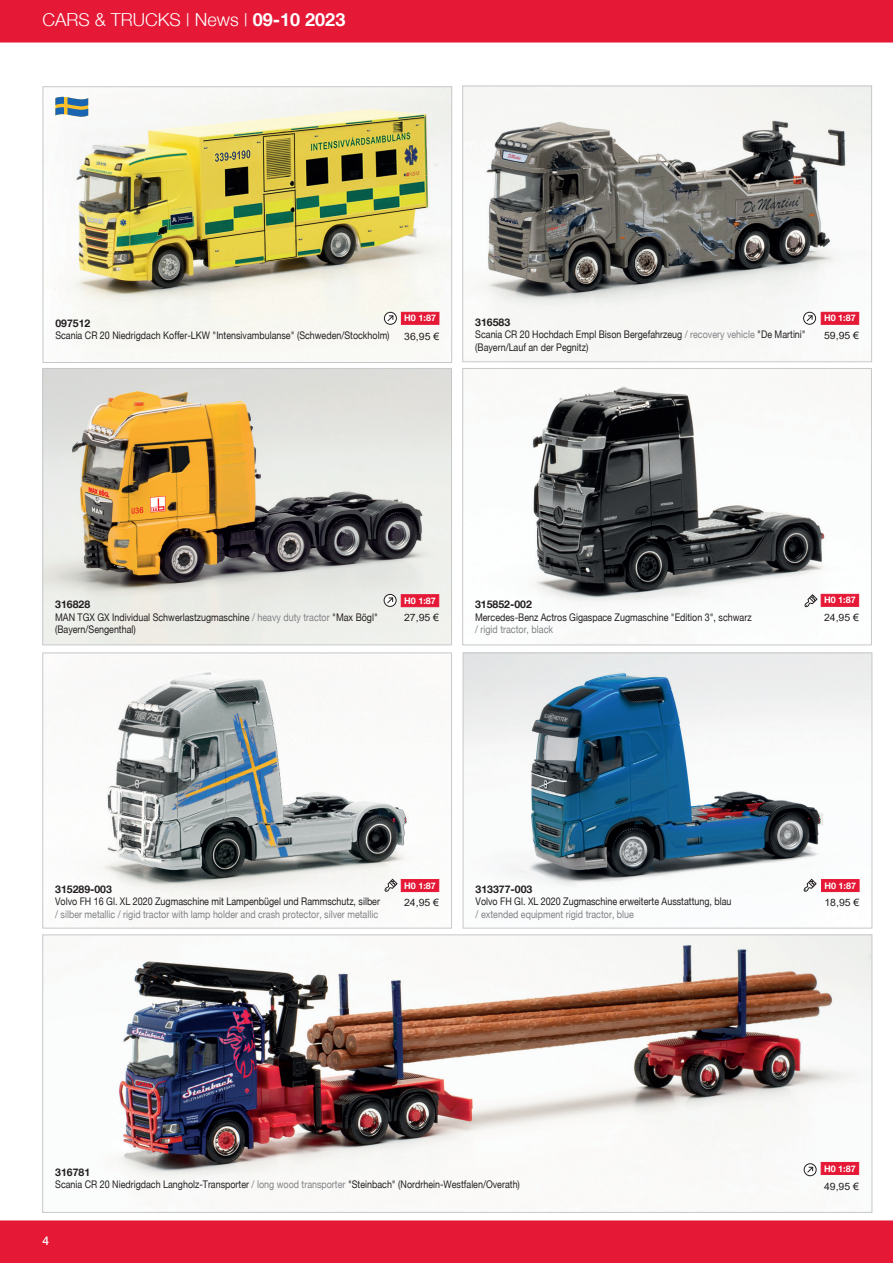
<style>
.page{position:relative;width:893px;height:1263px;background:#fff}
.page>*{position:absolute;margin:0;border:0;box-sizing:border-box;transform-origin:0 0}
.t1{font:300 18px "Helvetica Neue";color:#fff}
.t2{font:500 12px "Helvetica Neue";color:#fff}
.Artikelnummer{font:10.5px/12.6px "Helvetica Neue";color:#231f20;scale:.85 1}
.Artikelnummer-2{font:10.5px "Helvetica Neue";color:#808285;scale:.85 1}
.Artikelnummer-3{font:700 10.5px "Helvetica Neue";color:#231f20}
.Preisangabe{font:10.05px "Arial";color:#231f20;scale:1.04 1}
.Dokumententitel{font:700 9px "Helvetica Neue";color:#fff}
.s1{font-weight:700}
.s2{color:#808285}
</style>
<div class="page">
<img style="left:531px;top:386px;width:329px;height:222px">
<div style="left:462px;top:368px;width:410px;height:277px;border:1px solid #c7c8ca"></div>
<img style="left:118px;top:937px;width:752px;height:270px">
<img style="left:464px;top:88px;width:406px;height:272px">
<div style="left:462px;top:86px;width:410px;height:276px;border:1px solid #c7c8ca"></div>
<img style="left:92px;top:656px;width:348px;height:270px">
<div style="left:43px;top:653px;width:409px;height:275px;border:1px solid #c7c8ca"></div>
<svg style="left:385px;top:879px;width:12px;height:13px"></svg>
<img style="left:54px;top:89px;width:396px;height:272px">
<div style="left:43px;top:87px;width:409px;height:276px;border:1px solid #c7c8ca"></div>
<img style="left:465px;top:655px;width:405px;height:238px">
<div style="left:463px;top:653px;width:409px;height:275px;border:1px solid #c7c8ca"></div>
<div style="left:401px;top:312px;width:38px;height:13px;background:#e51836;border:1px solid #e51836"></div>
<svg style="left:804px;top:1164px;width:12px;height:12px"></svg>
<div style="left:804px;top:1163px;width:12px;height:13px;border:1px solid #231f20;border-radius:50%"></div>
<svg style="left:806px;top:1166px;width:8px;height:7px"></svg>
<div style="left:821px;top:312px;width:38px;height:13px;background:#e51836;border:1px solid #e51836"></div>
<div style="left:401px;top:879px;width:38px;height:13px;background:#e51836;border:1px solid #e51836"></div>
<div style="left:821px;top:879px;width:38px;height:13px;background:#e51836"></div>
<div style="left:821px;top:1162px;width:38px;height:13px;background:#e51836;border:1px solid #e51836"></div>
<svg style="left:55px;top:97px;width:33px;height:20px"></svg>
<svg style="left:805px;top:594px;width:12px;height:13px"></svg>
<svg style="left:804px;top:879px;width:12px;height:13px"></svg>
<div style="left:0;top:0;width:893px;height:43px;background:#e51836"></div>
<div style="left:0;top:1220px;width:893px;height:43px;background:#e51836"></div>
<img style="left:45px;top:370px;width:405px;height:273px">
<div style="left:43px;top:368px;width:409px;height:277px;border:1px solid #c7c8ca"></div>
<div style="left:401px;top:594px;width:38px;height:13px;background:#e51836;border:1px solid #e51836"></div>
<div style="left:821px;top:594px;width:38px;height:13px;background:#e51836;border:1px solid #e51836"></div>
<svg style="left:384px;top:312px;width:12px;height:12px"></svg>
<div style="left:384px;top:312px;width:13px;height:13px;border:1px solid #231f20;border-radius:50%"></div>
<svg style="left:387px;top:315px;width:7px;height:7px"></svg>
<svg style="left:804px;top:312px;width:12px;height:12px"></svg>
<div style="left:803px;top:312px;width:13px;height:13px;border:1px solid #231f20;border-radius:50%"></div>
<svg style="left:806px;top:315px;width:7px;height:7px"></svg>
<svg style="left:384px;top:594px;width:12px;height:12px"></svg>
<div style="left:384px;top:594px;width:12px;height:13px;border:1px solid #231f20;border-radius:50%"></div>
<svg style="left:386px;top:597px;width:8px;height:7px"></svg>
<h1 class="t1" style="left:43px;top:9px;width:304px">CARS &amp; TRUCKS | News | <span class="s1">09-10 2023</span></h1>
<p class="Artikelnummer-3" style="left:55px;top:316px;width:37px">097512</p>
<p class="Artikelnummer" style="left:55px;top:329px;width:395px">Scania CR 20 Niedrigdach Koffer-LKW "Intensivambulanse" (Schweden/Stockholm)</p>
<p class="Dokumententitel" style="left:404px;top:313px;width:33px">H0 1:87</p>
<p class="Dokumententitel" style="left:824px;top:313px;width:33px">H0 1:87</p>
<p class="Artikelnummer-3" style="left:475px;top:315px;width:37px">316583</p>
<p class="Artikelnummer" style="left:475px;top:328px;width:390px">Scania CR 20 Hochdach Empl Bison Bergefahrzeug <span class="s2">/ recovery vehicle</span> "De Martini" (Bayern/Lauf an der Pegnitz)</p>
<p class="Preisangabe" style="left:404px;top:329px;width:35px">36,95 €</p>
<p class="Preisangabe" style="left:824px;top:328px;width:35px">59,95 €</p>
<p class="Artikelnummer-3" style="left:55px;top:598px;width:37px">316828</p>
<p class="Artikelnummer" style="left:55px;top:611px;width:381px">MAN TGX GX Individual Schwerlastzugmaschine <span class="s2">/ heavy duty tractor</span> "Max Bögl" (Bayern/Sengenthal)</p>
<p class="Dokumententitel" style="left:404px;top:595px;width:33px">H0 1:87</p>
<p class="Dokumententitel" style="left:824px;top:595px;width:33px">H0 1:87</p>
<p class="Artikelnummer-3" style="left:475px;top:598px;width:58px">315852-002</p>
<p class="Artikelnummer" style="left:475px;top:611px;width:327px">Mercedes-Benz Actros Gigaspace Zugmaschine "Edition 3", schwarz</p>
<p class="Artikelnummer-2" style="left:475px;top:623px;width:93px">/ rigid tractor, black</p>
<p class="Preisangabe" style="left:404px;top:611px;width:35px">27,95 €</p>
<p class="Preisangabe" style="left:824px;top:611px;width:35px">24,95 €</p>
<p class="Artikelnummer-3" style="left:55px;top:882px;width:58px">315289-003</p>
<p class="Artikelnummer" style="left:55px;top:895px;width:384px">Volvo FH 16 Gl. XL 2020 Zugmaschine mit Lampenbügel und Rammschutz, silber</p>
<p class="Artikelnummer-2" style="left:55px;top:908px;width:381px">/ silber metallic / rigid tractor with lamp holder and crash protector, silver metallic</p>
<p class="Dokumententitel" style="left:404px;top:880px;width:33px">H0 1:87</p>
<p class="Dokumententitel" style="left:824px;top:880px;width:33px">H0 1:87</p>
<p class="Artikelnummer-3" style="left:476px;top:882px;width:58px">313377-003</p>
<p class="Artikelnummer" style="left:476px;top:895px;width:303px">Volvo FH Gl. XL 2020 Zugmaschine erweiterte Ausstattung, blau</p>
<p class="Artikelnummer-2" style="left:476px;top:908px;width:188px">/ extended equipment rigid tractor, blue</p>
<p class="Preisangabe" style="left:404px;top:895px;width:35px">24,95 €</p>
<p class="Preisangabe" style="left:824px;top:895px;width:35px">18,95 €</p>
<p class="Artikelnummer-3" style="left:55px;top:1165px;width:37px">316781</p>
<p class="Artikelnummer" style="left:55px;top:1178px;width:548px">Scania CR 20 Niedrigdach Langholz-Transporter <span class="s2">/ long wood transporter</span> "Steinbach" (Nordrhein-Westfalen/Overath)</p>
<p class="t2" style="left:43px;top:1233px;width:8px">4</p>
<p class="Dokumententitel" style="left:824px;top:1163px;width:33px">H0 1:87</p>
<p class="Preisangabe" style="left:824px;top:1180px;width:35px">49,95 €</p>
</div>
